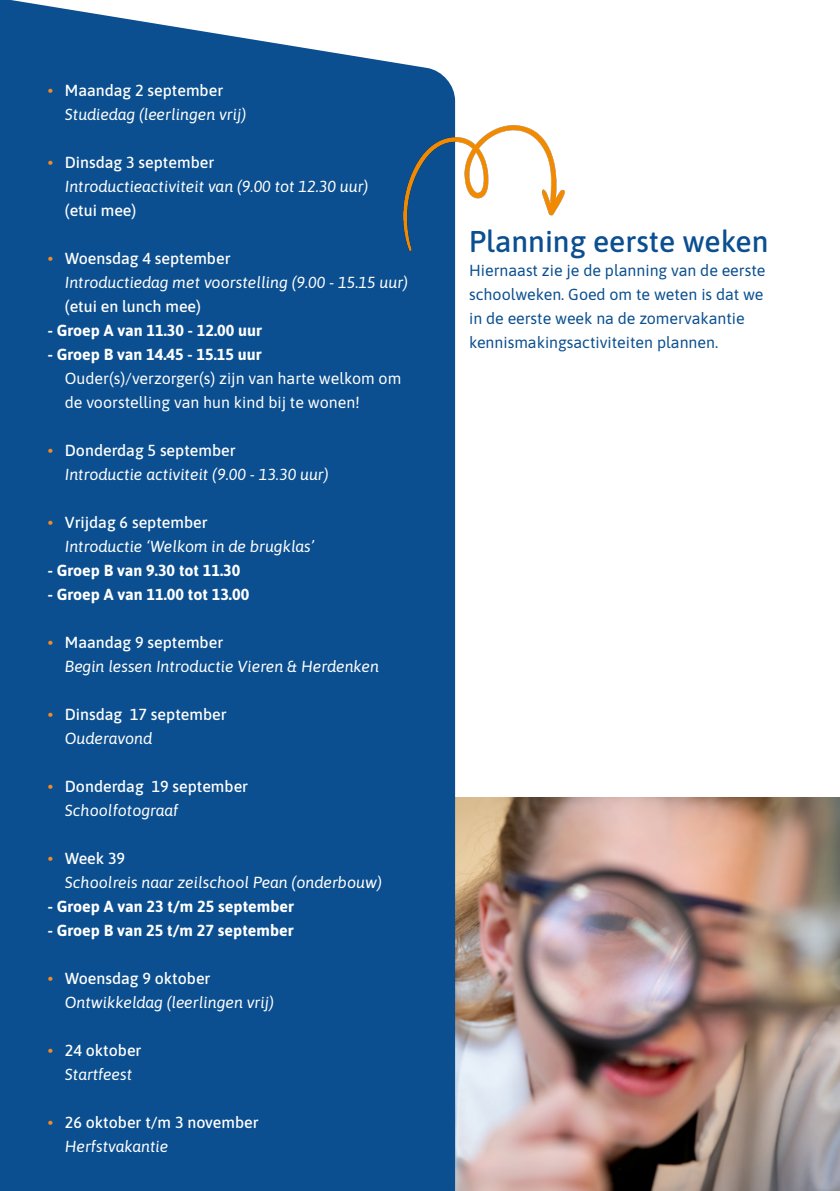
<style>
.page{position:relative;width:840px;height:1191px;background:#fff}
.page>*{position:absolute;margin:0;border:0;box-sizing:border-box;transform-origin:0 0}
.Kop{font:500 30px "Asap";color:#0b4f90}
.Agenda_punt{font:italic 16px/24px "Asap";color:#fff}
.Agenda_punt-2{font:500 16px "Asap";color:#fff}
.Agenda_punt-3{font:700 16px "Asap";color:#fff}
.Broodtekst{font:16px/24px "Asap";color:#0b4f90}
.Agenda_punt-4{font:16px "Asap";color:#fff}
.s1{font-weight:500;font-style:normal;color:#f68c1f}
.s2{font-weight:500;font-style:normal}
.s3{color:#f68c1f}
</style>
<div class="page">
<img style="left:455px;top:797px;width:384px;height:394px">
<div style="left:0;top:0;width:455px;height:1191px;background:#0b4f90"></div>
<img style="left:403px;top:114px;width:162px;height:137px">
<p class="Agenda_punt" style="left:65px;top:78px;width:183px;text-indent:-17px"><span class="s1">•</span> <span class="s2">Maandag 2 september<br></span>Studiedag (leerlingen vrij)</p>
<p class="Agenda_punt-2" style="left:48px;top:151px;width:168px"><span class="s3">•</span> Dinsdag 3 september</p>
<p class="Agenda_punt" style="left:65px;top:174px;width:305px">Introductieactiviteit van (9.00 tot 12.30 uur)</p>
<p class="Agenda_punt-2" style="left:65px;top:199px;width:73px">(etui mee)</p>
<p class="Agenda_punt-2" style="left:48px;top:247px;width:184px"><span class="s3">•</span> Woensdag 4 september</p>
<p class="Agenda_punt" style="left:65px;top:270px;width:344px">Introductiedag met voorstelling (9.00 - 15.15 uur)</p>
<p class="Agenda_punt-2" style="left:65px;top:295px;width:137px">(etui en lunch mee)</p>
<p class="Agenda_punt-3" style="left:48px;top:319px;width:215px">- Groep A van 11.30 - 12.00 uur</p>
<p class="Agenda_punt-3" style="left:48px;top:343px;width:215px">- Groep B van 14.45 - 15.15 uur</p>
<p class="Agenda_punt-4" style="left:65px;top:367px;width:338px">Ouder(s)/verzorger(s) zijn van harte welkom om</p>
<p class="Agenda_punt-4" style="left:65px;top:391px;width:296px">de voorstelling van hun kind bij te wonen!</p>
<p class="Agenda_punt-2" style="left:48px;top:439px;width:189px"><span class="s3">•</span> Donderdag 5 september</p>
<p class="Agenda_punt" style="left:65px;top:462px;width:265px">Introductie activiteit (9.00 - 13.30 uur)</p>
<p class="Agenda_punt-2" style="left:48px;top:511px;width:161px"><span class="s3">•</span> Vrijdag 6 september</p>
<p class="Agenda_punt" style="left:65px;top:534px;width:251px">Introductie ‘Welkom in de brugklas’</p>
<p class="Agenda_punt-3" style="left:48px;top:559px;width:194px">- Groep B van 9.30 tot 11.30</p>
<p class="Agenda_punt-3" style="left:48px;top:583px;width:203px">- Groep A van 11.00 tot 13.00</p>
<p class="Agenda_punt-2" style="left:48px;top:631px;width:177px"><span class="s3">•</span> Maandag 9 september</p>
<p class="Agenda_punt" style="left:65px;top:654px;width:315px">Begin lessen Introductie Vieren &amp; Herdenken</p>
<p class="Agenda_punt-2" style="left:48px;top:703px;width:180px"><span class="s3">•</span> Dinsdag 17 september</p>
<p class="Agenda_punt" style="left:65px;top:726px;width:89px">Ouderavond</p>
<p class="Agenda_punt-2" style="left:48px;top:775px;width:202px"><span class="s3">•</span> Donderdag 19 september</p>
<p class="Agenda_punt" style="left:65px;top:798px;width:115px">Schoolfotograaf</p>
<p class="Agenda_punt-2" style="left:48px;top:847px;width:79px"><span class="s3">•</span> Week 39</p>
<p class="Agenda_punt" style="left:65px;top:870px;width:318px">Schoolreis naar zeilschool Pean (onderbouw)</p>
<p class="Agenda_punt-3" style="left:48px;top:895px;width:247px">- Groep A van 23 t/m 25 september</p>
<p class="Agenda_punt-3" style="left:48px;top:919px;width:247px">- Groep B van 25 t/m 27 september</p>
<p class="Agenda_punt-2" style="left:48px;top:967px;width:164px"><span class="s3">•</span> Woensdag 9 oktober</p>
<p class="Agenda_punt" style="left:65px;top:990px;width:210px">Ontwikkeldag (leerlingen vrij)</p>
<p class="Agenda_punt-2" style="left:48px;top:1039px;width:95px"><span class="s3">•</span> 24 oktober</p>
<p class="Agenda_punt" style="left:65px;top:1062px;width:69px">Startfeest</p>
<p class="Agenda_punt-2" style="left:48px;top:1111px;width:212px"><span class="s3">•</span> 26 oktober t/m 3 november</p>
<p class="Agenda_punt" style="left:65px;top:1134px;width:105px">Herfstvakantie</p>
<p class="Kop" style="left:469px;top:221px;width:300px">Planning eerste weken</p>
<p class="Broodtekst" style="left:469px;top:258px;width:298px">Hiernaast zie je de planning van de eerste schoolweken. Goed om te weten is dat we</p>
<p class="Broodtekst" style="left:469px;top:306px;width:277px">in de eerste week na de zomervakantie</p>
<p class="Broodtekst" style="left:469px;top:330px;width:250px">kennismakingsactiviteiten plannen.</p>
</div>
